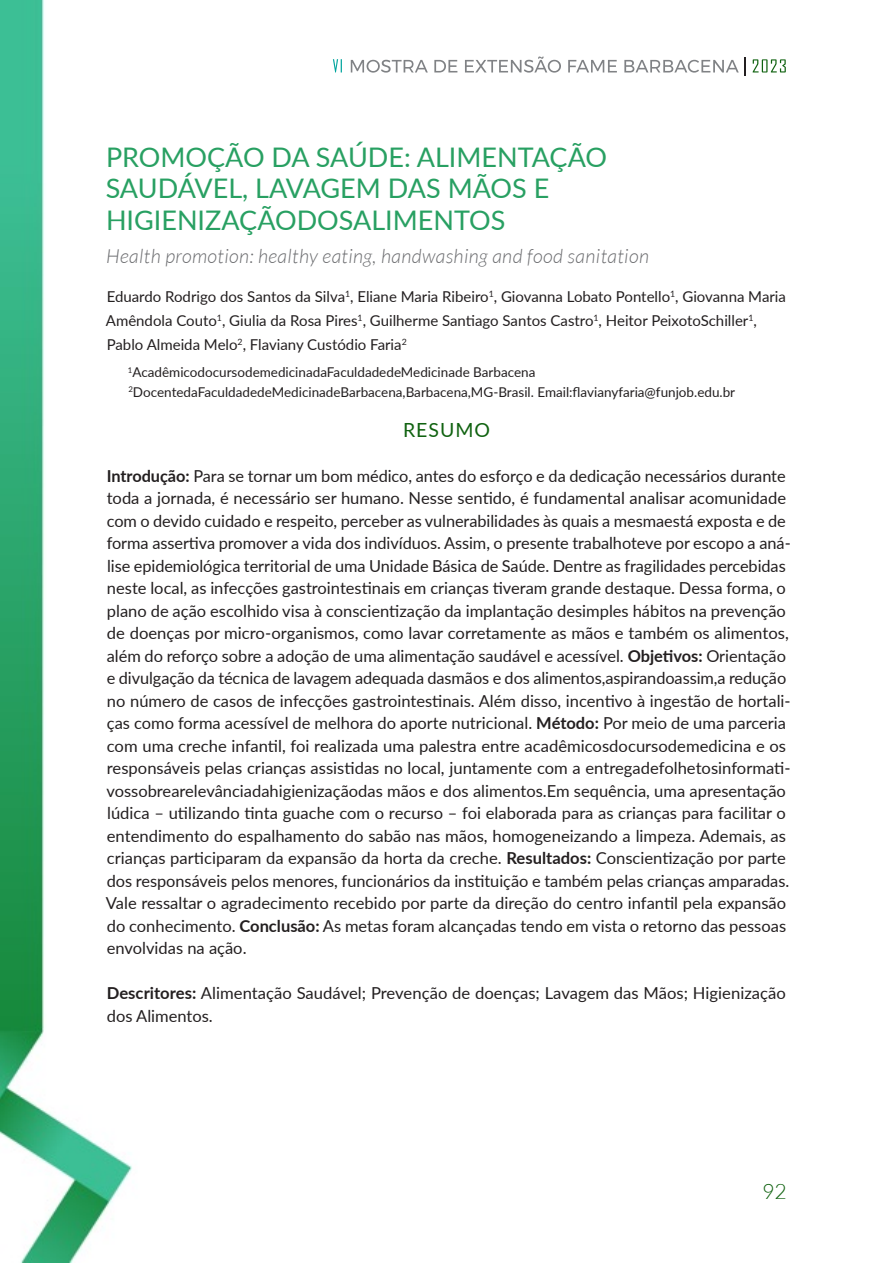
<style>
.page{position:relative;width:893px;height:1263px;background:#fff}
.page>*{position:absolute;margin:0;border:0;box-sizing:border-box;transform-origin:0 0}
.Título_F{font:27px/31.5px "Lato";color:#28a062}
.t1{font:300 21px "Lato";color:#106210}
.Título___Inglês_F{font:italic 300 19.5px "Lato";letter-spacing:.02em;color:#6c6d70}
.Subtítulo_F{font:19.5px "Lato";letter-spacing:.05em;color:#106210}
.Texto_F{font:16.5px/22.5px "Lato";color:#231f20}
.Autores_F{font:15px/24px "Lato";color:#231f20}
.Autores___Filiação_F{font:13.5px "Lato";color:#231f20}
.s1{font-weight:700}
</style>
<div class="page">
<img style="left:0;top:0;width:132px;height:1263px">
<div style="left:64px;top:305px;width:126px;height:270px;background:#fff"></div>
<svg style="left:753px;top:59px;width:33px;height:13px"></svg>
<svg style="left:745px;top:57px;width:1px;height:18px"></svg>
<svg style="left:351px;top:57px;width:388px;height:16px"></svg>
<svg style="left:333px;top:59px;width:9px;height:13px"></svg>
<p class="Título_F" style="left:106px;top:140px;width:503px">PROMOÇÃO DA SAÚDE: ALIMENTAÇÃO<br>SAUDÁVEL, LAVAGEM DAS MÃOS E<br>HIGIENIZAÇÃODOSALIMENTOS</p>
<p class="Título___Inglês_F" style="left:106px;top:246px;width:544px">Health promotion: healthy eating, handwashing and food sanitation</p>
<p class="Autores_F" style="left:106px;top:283px;width:682px">Eduardo Rodrigo dos Santos da Silva<sup>1</sup>, Eliane Maria Ribeiro<sup>1</sup>, Giovanna Lobato Pontello<sup>1</sup>, Giovanna Maria<br>Amêndola Couto<sup>1</sup>, Giulia da Rosa Pires<sup>1</sup>, Guilherme Santiago Santos Castro<sup>1</sup>, Heitor PeixotoSchiller<sup>1</sup>,<br>Pablo Almeida Melo<sup>2</sup>, Flaviany Custódio Faria<sup>2</sup></p>
<p class="Autores___Filiação_F" style="left:128px;top:363px;width:409px"><sup>1</sup>AcadêmicodocursodemedicinadaFaculdadedeMedicinade Barbacena</p>
<p class="Autores___Filiação_F" style="left:128px;top:382px;width:608px"><sup>2</sup>DocentedaFaculdadedeMedicinadeBarbacena,Barbacena,MG-Brasil. Email:flavianyfaria@funjob.edu.br</p>
<p class="Subtítulo_F" style="left:403px;top:415px;width:88px">RESUMO</p>
<p class="Texto_F" style="left:106px;top:464px;width:686px"><span class="s1">Introdução:</span> Para se tornar um bom médico, antes do esforço e da dedicação necessários durante toda a jornada, é necessário ser humano. Nesse sentido, é fundamental analisar acomunidade com o devido cuidado e respeito, perceber as vulnerabilidades às quais a mesmaestá exposta e de forma assertiva promover a vida dos indivíduos. Assim, o presente trabalhoteve por escopo a aná&shy;lise epidemiológica territorial de uma Unidade Básica de Saúde. Dentre as fragilidades percebidas neste local, as infecções gastrointestinais em crianças tiveram grande destaque. Dessa forma, o plano de ação escolhido visa à conscientização da implantação desimples hábitos na prevenção de doenças por micro-organismos, como lavar corretamente as mãos e também os alimentos, além do reforço sobre a adoção de uma alimentação saudável e acessível. <span class="s1">Objetivos:</span> Orientação e divulgação da técnica de lavagem adequada dasmãos e dos alimentos,aspirandoassim,a redução no número de casos de infecções gastrointestinais. Além disso, incentivo à ingestão de hortali&shy;ças como forma acessível de melhora do aporte nutricional. <span class="s1">Método:</span> Por meio de uma parceria com uma creche infantil, foi realizada uma palestra entre acadêmicosdocursodemedicina e os responsáveis pelas crianças assistidas no local, juntamente com a entregadefolhetosinformati&shy;vossobrearelevânciadahigienizaçãodas mãos e dos alimentos.Em sequência, uma apresentação lúdica – utilizando tinta guache com o recurso – foi elaborada para as crianças para facilitar o entendimento do espalhamento do sabão nas mãos, homogeneizando a limpeza. Ademais, as crianças participaram da expansão da horta da creche. <span class="s1">Resultados:</span> Conscientização por parte dos responsáveis pelos menores, funcionários da instituição e também pelas crianças amparadas.<br>Vale ressaltar o agradecimento recebido por parte da direção do centro infantil pela expansão do conhecimento. <span class="s1">Conclusão:</span> As metas foram alcançadas tendo em vista o retorno das pessoas envolvidas na ação.</p>
<p class="Texto_F" style="left:107px;top:981px;width:681px"><span class="s1">Descritores:</span> Alimentação Saudável; Prevenção de doenças; Lavagem das Mãos; Higienização dos Alimentos.</p>
<p class="t1" style="left:762px;top:1180px;width:26px">92</p>
</div>
